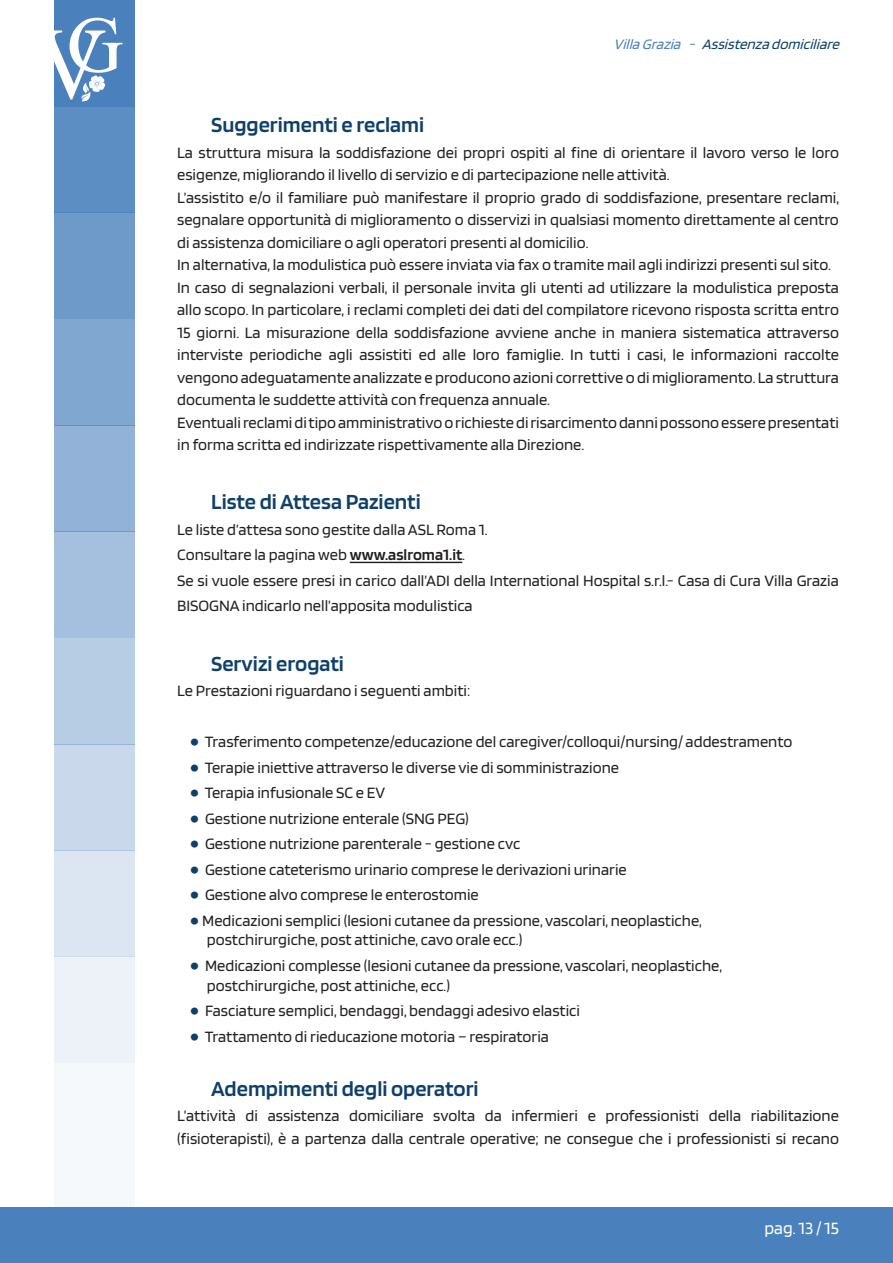
<style>
.page{position:relative;width:893px;height:1263px;background:#fff}
.page>*{position:absolute;margin:0;border:0;box-sizing:border-box;transform-origin:0 0}
.Indice_Paragrafi{font:600 22.5px "Blinker";color:#0f4069}
.t1{font:18px "Blinker";color:#fff}
.Testo{font:16.5px/22.5px "Blinker";color:#231f20}
.t2{font:italic 15px "Blinker";color:#0f4069}
.s1{color:#4a81bd}
.s2{font-weight:600}
.s3{font-family:"Tahoma";font-weight:700;font-size:15px;color:#0f4069}
</style>
<div class="page">
<div style="left:0;top:1208px;width:893px;height:55px;background:#4a81bd"></div>
<div style="left:54px;top:106px;width:81px;height:107px;background:#5c8dc3"></div>
<div style="left:54px;top:0;width:81px;height:106px;background:#4a81bd"></div>
<div style="left:54px;top:213px;width:81px;height:106px;background:#6e9aca"></div>
<div style="left:54px;top:319px;width:81px;height:106px;background:#80a7d0"></div>
<div style="left:54px;top:425px;width:81px;height:106px;background:#92b3d7"></div>
<div style="left:54px;top:531px;width:81px;height:107px;background:#a4c0de"></div>
<div style="left:54px;top:638px;width:81px;height:106px;background:#b7cde4"></div>
<div style="left:54px;top:744px;width:81px;height:106px;background:#c9d9eb"></div>
<div style="left:54px;top:850px;width:81px;height:107px;background:#dbe6f2"></div>
<div style="left:54px;top:957px;width:81px;height:106px;background:#edf2f8"></div>
<div style="left:54px;top:1063px;width:81px;height:146px;background:#f6f9fb"></div>
<svg style="left:54px;top:18px;width:68px;height:84px"></svg>
<hr style="left:350px;top:562px;width:112px;height:1px;background:#231f20">
<p class="t2" style="left:613px;top:37px;width:231px"><span class="s1">VillaGrazia -</span> Assistenzadomiciliare</p>
<p class="Indice_Paragrafi" style="left:211px;top:113px;width:215px">Suggerimenti e reclami</p>
<p class="Testo" style="left:177px;top:141px;width:663px">La struttura misura la soddisfazione dei propri ospiti al fine di orientare il lavoro verso le loro esigenze, migliorando il livello di servizio e di partecipazione nelle attività.</p>
<p class="Testo" style="left:177px;top:186px;width:664px;text-align:justify">L’assistito e/o il familiare può manifestare il proprio grado di soddisfazione, presentare reclami, segnalare opportunità di miglioramento o disservizi in qualsiasi momento direttamente al centro di assistenza domiciliare o agli operatori presenti al domicilio.</p>
<p class="Testo" style="left:177px;top:254px;width:655px">In alternativa, la modulistica può essere inviata via fax o tramite mail agli indirizzi presenti sul sito.</p>
<p class="Testo" style="left:177px;top:276px;width:663px;text-align:justify">In caso di segnalazioni verbali, il personale invita gli utenti ad utilizzare la modulistica preposta allo scopo. In particolare, i reclami completi dei dati del compilatore ricevono risposta scritta entro 15 giorni. La misurazione della soddisfazione avviene anche in maniera sistematica attraverso interviste periodiche agli assistiti ed alle loro famiglie. In tutti i casi, le informazioni raccolte vengono adeguatamente analizzate e producono azioni correttive o di miglioramento. La struttura documenta le suddette attività con frequenza annuale.</p>
<p class="Testo" style="left:177px;top:411px;width:663px">Eventuali reclami di tipo amministrativo o richieste di risarcimento danni possono essere presentati in forma scritta ed indirizzate rispettivamente alla Direzione.</p>
<p class="Indice_Paragrafi" style="left:211px;top:490px;width:211px">Liste di Attesa Pazienti</p>
<p class="Testo" style="left:177px;top:519px;width:312px">Le liste d’attesa sono gestite dalla ASL Roma 1.</p>
<p class="Testo" style="left:177px;top:544px;width:289px">Consultare la pagina web <span class="s2">www.aslroma1.it</span>.</p>
<p class="Testo" style="left:177px;top:568px;width:663px;line-height:25.5px">Se si vuole essere presi in carico dall’ADI della International Hospital s.r.l.- Casa di Cura Villa Grazia<br>BISOGNA indicarlo nell’apposita modulistica</p>
<p class="Indice_Paragrafi" style="left:211px;top:652px;width:134px">Servizi erogati</p>
<p class="Testo" style="left:177px;top:680px;width:295px">Le Prestazioni riguardano i seguenti ambiti:</p>
<p class="Testo" style="left:190px;top:731px;width:604px"><span class="s3">•</span> Trasferimento competenze/educazione del caregiver/colloqui/nursing/ addestramento</p>
<p class="Testo" style="left:190px;top:756px;width:431px"><span class="s3">•</span> Terapie iniettive attraverso le diverse vie di somministrazione</p>
<p class="Testo" style="left:190px;top:782px;width:197px"><span class="s3">•</span> Terapia infusionale SC e EV</p>
<p class="Testo" style="left:190px;top:807px;width:280px"><span class="s3">•</span> Gestione nutrizione enterale (SNG PEG)</p>
<p class="Testo" style="left:190px;top:833px;width:332px"><span class="s3">•</span> Gestione nutrizione parenterale - gestione cvc</p>
<p class="Testo" style="left:190px;top:858px;width:438px"><span class="s3">•</span> Gestione cateterismo urinario comprese le derivazioni urinarie</p>
<p class="Testo" style="left:190px;top:884px;width:290px"><span class="s3">•</span> Gestione alvo comprese le enterostomie</p>
<p class="Testo" style="left:207px;top:911px;width:497px;line-height:19.8px;text-indent:-17px"><span class="s3">•</span> Medicazioni semplici (lesioni cutanee da pressione, vascolari, neoplastiche, postchirurgiche, post attiniche, cavo orale ecc.)</p>
<p class="Testo" style="left:207px;top:956px;width:517px;line-height:19.8px;text-indent:-17px"><span class="s3">•</span> Medicazioni complesse (lesioni cutanee da pressione, vascolari, neoplastiche, postchirurgiche, post attiniche, ecc.)</p>
<p class="Testo" style="left:190px;top:1000px;width:392px"><span class="s3">•</span> Fasciature semplici, bendaggi, bendaggi adesivo elastici</p>
<p class="Testo" style="left:190px;top:1025px;width:361px"><span class="s3">•</span> Trattamento di rieducazione motoria – respiratoria</p>
<p class="Indice_Paragrafi" style="left:211px;top:1076px;width:269px">Adempimenti degli operatori</p>
<p class="Testo" style="left:177px;top:1105px;width:663px">L’attività di assistenza domiciliare svolta da infermieri e professionisti della riabilitazione (fisioterapisti), è a partenza dalla centrale operative; ne consegue che i professionisti si recano</p>
<p class="t1" style="left:764px;top:1218px;width:76px">pag. 13 / 15</p>
</div>
